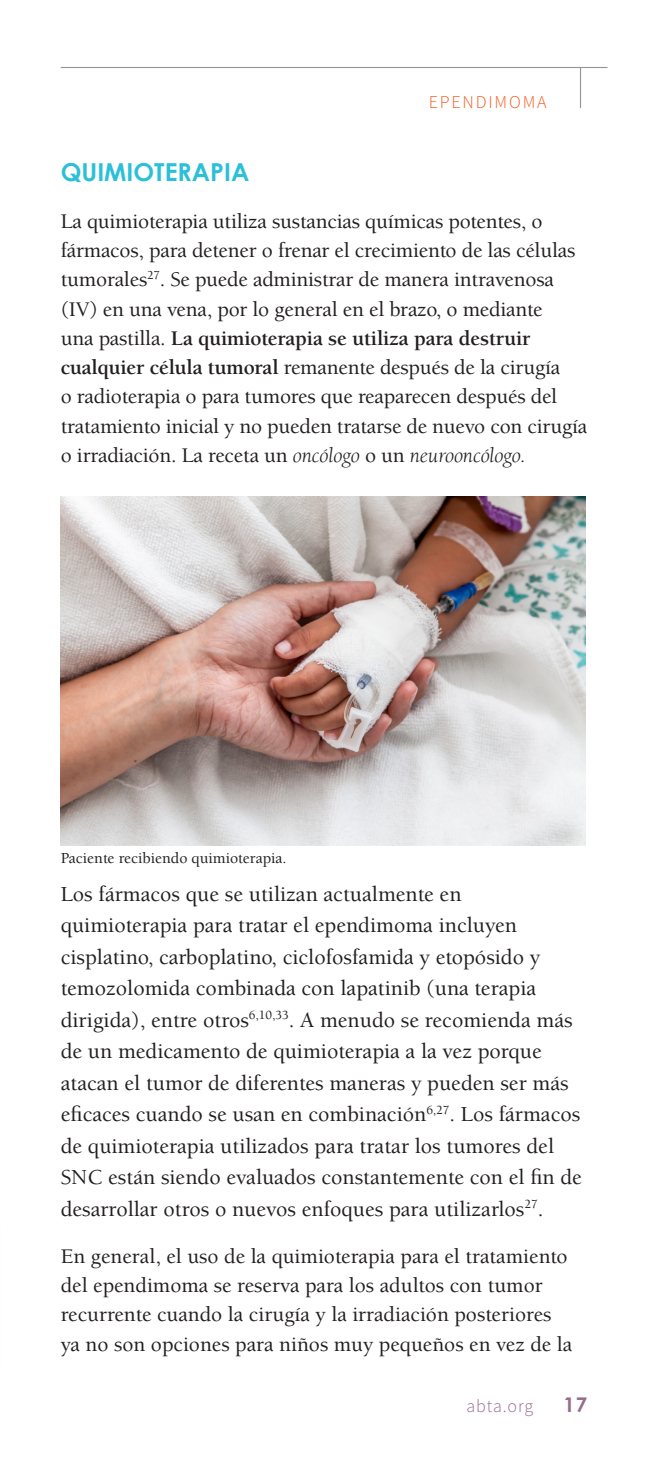
<style>
.page{position:relative;width:648px;height:1458px;background:#fff}
.page>*{position:absolute;margin:0;border:0;box-sizing:border-box;transform-origin:0 0}
.subhead_1{font:700 24.75px "Century Gothic";color:#2bc0d7}
.Body_ES{font:500 22.05px/31.5px "Berkeley Pro";color:#231f20}
.Body_ES-2{font:500 21.38px/29.2px "Berkeley Pro";letter-spacing:-.01em;color:#231f20}
.t1{font:700 20.25px "Century Gothic";color:#956e8e}
.t2{font:18px "Source Sans Variable";letter-spacing:.1em;color:#f25d21}
.t3{font:18px "Source Sans Variable";letter-spacing:.05em;color:#956e8e}
.Captions_ES{font:500 15.75px "Berkeley Pro";color:#231f20}
.s1{font-weight:700}
.s2{font-family:"Berkeley";font-weight:400;font-style:italic}
</style>
<div class="page">
<hr style="left:61px;top:67px;width:547px;height:1px;background:#939598">
<hr style="left:580px;top:68px;width:1px;height:40px;background:#939598">
<img style="left:61px;top:496px;width:524px;height:350px">
<p class="t2" style="left:429px;top:91px;width:120px">EPENDIMOMA</p>
<p class="subhead_1" style="left:61px;top:153px;width:190px">QUIMIOTERAPIA</p>
<p class="Body_ES-2" style="left:61px;top:207px;width:528px">La quimioterapia utiliza sustancias químicas potentes, o fármacos, para detener o frenar el crecimiento de las células tumorales<sup>27</sup>. Se puede administrar de manera intravenosa (IV) en una vena, por lo general en el brazo, o mediante<br>una pastilla. <span class="s1">La quimioterapia se utiliza para destruir cualquier célula tumoral</span> remanente después de la cirugía<br>o radioterapia o para tumores que reaparecen después del tratamiento inicial y no pueden tratarse de nuevo con cirugía o irradiación. La receta un <span class="s2">oncólogo</span> o un <span class="s2">neurooncólogo.</span></p>
<p class="Captions_ES" style="left:61px;top:849px;width:227px">Paciente recibiendo quimioterapia.</p>
<p class="Body_ES" style="left:61px;top:878px;width:523px">Los fármacos que se utilizan actualmente en quimioterapia para tratar el ependimoma incluyen cisplatino, carboplatino, ciclofosfamida y etopósido y temozolomida combinada con lapatinib (una terapia dirigida), entre otros<sup>6,10,33</sup>. A menudo se recomienda más de un medicamento de quimioterapia a la vez porque atacan el tumor de diferentes maneras y pueden ser más eficaces cuando se usan en combinación<sup>6,27</sup>. Los fármacos de quimioterapia utilizados para tratar los tumores del SNC están siendo evaluados constantemente con el fin de desarrollar otros o nuevos enfoques para utilizarlos<sup>27</sup>.</p>
<p class="Body_ES-2" style="left:61px;top:1242px;width:513px">En general, el uso de la quimioterapia para el tratamiento del ependimoma se reserva para los adultos con tumor recurrente cuando la cirugía y la irradiación posteriores ya no son opciones para niños muy pequeños en vez de la</p>
<p class="t3" style="left:467px;top:1395px;width:68px">abta.org</p>
<p class="t1" style="left:564px;top:1390px;width:25px">17</p>
</div>
